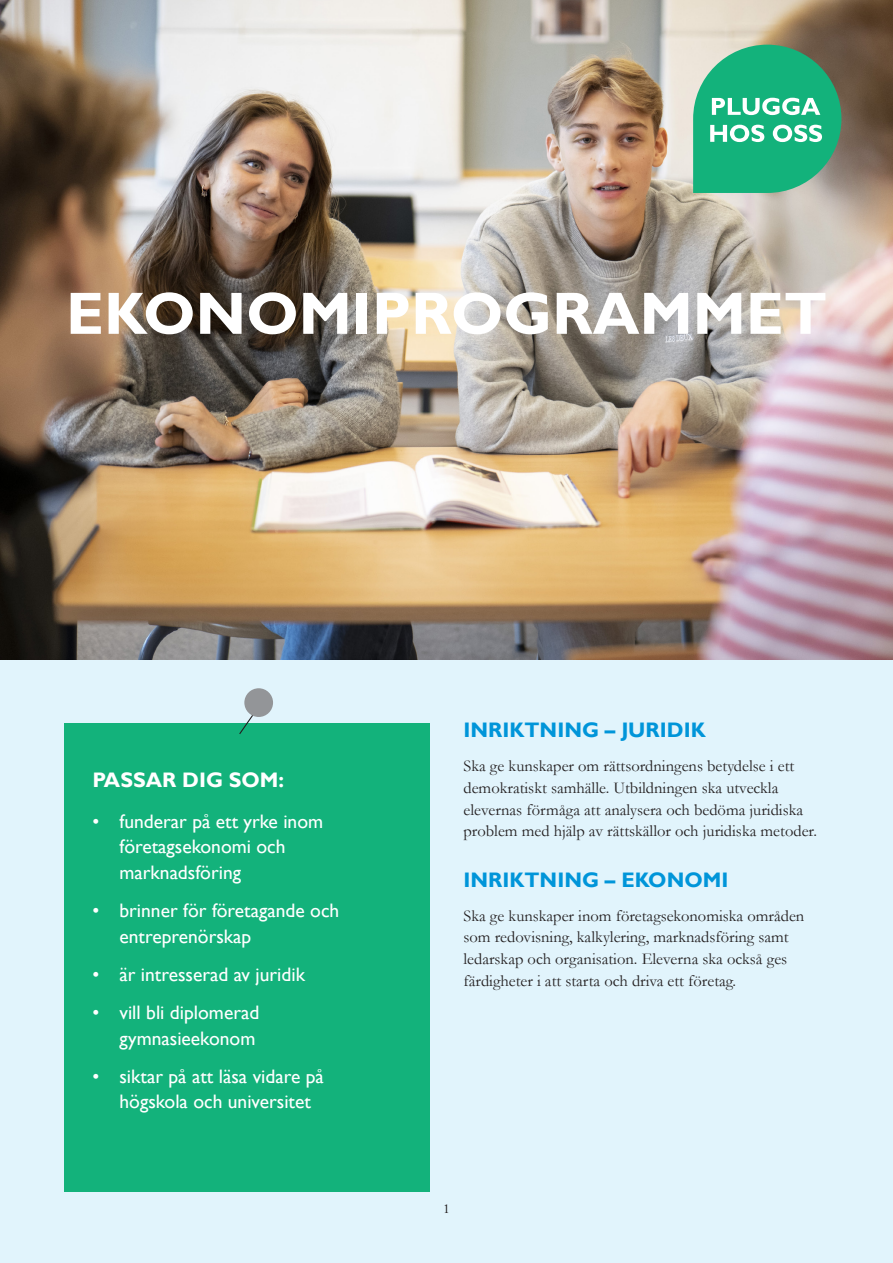
<style>
.page{position:relative;width:893px;height:1263px;background:#fff}
.page>*{position:absolute;margin:0;border:0;box-sizing:border-box;transform-origin:0 0}
.t1{font:700 60px "Gill Sans";color:#fff}
.t2{font:700 21px "Gill Sans";color:#0095d9}
.t3{font:700 21px "Gill Sans";color:#fff}
.t4{font:19.5px/25.5px "Gill Sans";color:#fff}
.t5{font:16.5px/21.8px "Garamond";color:#231f20}
.t6{font:13.5px "Adobe Garamond Pro";color:#231f20}
</style>
<div class="page">
<div style="left:0;top:654px;width:893px;height:609px;background:#e1f4fc"></div>
<img style="left:0;top:0;width:893px;height:659px">
<div style="left:64px;top:723px;width:365px;height:468px;background:#13b27b"></div>
<svg style="left:239px;top:715px;width:16px;height:19px"></svg>
<div style="left:244px;top:688px;width:29px;height:29px;background:#939598;border-radius:50%"></div>
<svg style="left:693px;top:45px;width:148px;height:148px;background:#3eb589"></svg>
<p class="t1" style="left:66px;top:277px;width:763px">EKONOMIPROGRAMMET</p>
<p class="t3" style="left:92px;top:768px;width:193px">PASSAR DIG SOM:</p>
<p class="t4" style="left:119px;top:809px;width:205px;text-indent:-27px">• funderar på ett yrke inom företagsekonomi och marknadsföring</p>
<p class="t4" style="left:119px;top:898px;width:221px;text-indent:-27px">• brinner för företagande och entreprenörskap</p>
<p class="t4" style="left:92px;top:962px;width:214px">• är intresserad av juridik</p>
<p class="t4" style="left:92px;top:1000px;width:168px;text-align:right">• vill bli diplomerad gymnasieekonom</p>
<p class="t4" style="left:119px;top:1064px;width:206px;text-indent:-27px">• siktar på att läsa vidare på högskola och universitet</p>
<p class="t2" style="left:463px;top:718px;width:244px">INRIKTNING – JURIDIK</p>
<p class="t5" style="left:463px;top:755px;width:332px">Ska ge kunskaper om rättsordningens betydelse i ett demokratiskt samhälle. Utbildningen ska utveckla</p>
<p class="t5" style="left:463px;top:798px;width:355px">elevernas förmåga att analysera och bedöma juridiska problem med hjälp av rättskällor och juridiska metoder.</p>
<p class="t2" style="left:463px;top:867px;width:266px">INRIKTNING – EKONOMI</p>
<p class="t5" style="left:463px;top:904px;width:342px">Ska ge kunskaper inom företagsekonomiska områden som redovisning, kalkylering, marknadsföring samt</p>
<p class="t5" style="left:463px;top:948px;width:325px">ledarskap och organisation. Eleverna ska också ges</p>
<p class="t5" style="left:463px;top:969px;width:274px">färdigheter i att starta och driva ett företag.</p>
<p class="t6" style="left:443px;top:1201px;width:8px">1</p>
</div>
